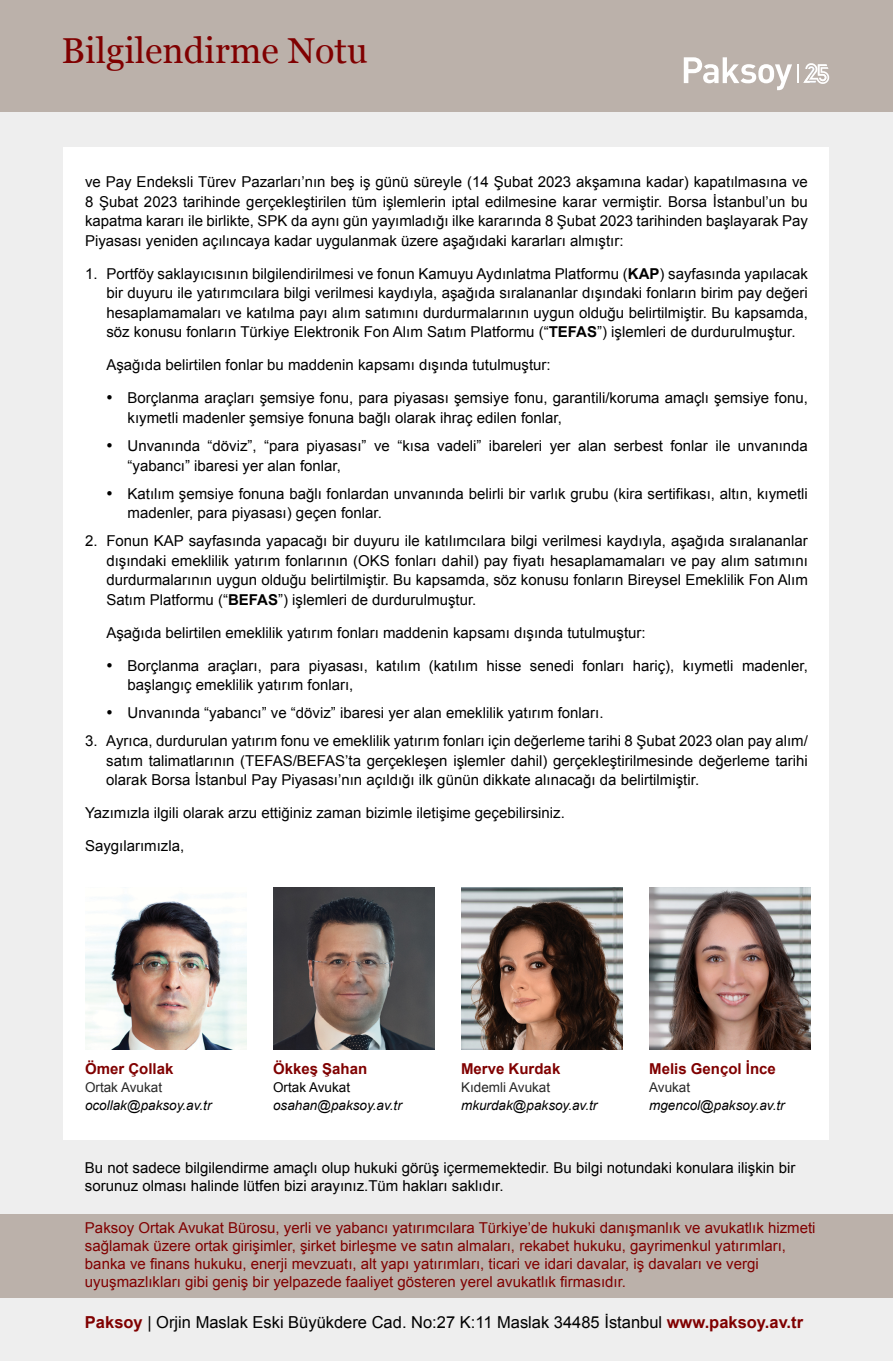
<style>
.page{position:relative;width:893px;height:1361px;background:#eee}
.page>*{position:absolute;margin:0;border:0;box-sizing:border-box;transform-origin:0 0}
.t1{font:36px "Georgia";color:#800000}
.t2{font:16.5px "Arial";color:#000}
.t3{font:15px/19.5px "Arial";color:#000}
.t4{font:15px/18px "Arial";color:#800000}
.t5{font:700 15px "Arial";color:#800000}
.t6{font:italic 13.5px "Arial";color:#000}
.t7{font:13.5px "Arial";color:#282828}
.t8{font:13.5px "Arial";color:#000}
.s1{font-weight:700}
.s2{font-weight:700;color:#800000}
</style>
<div class="page">
<div style="left:0;top:0;width:893px;height:112px;background:#bbb1aa"></div>
<div style="left:64px;top:147px;width:765px;height:993px;background:#fff"></div>
<svg style="left:684px;top:57px;width:108px;height:33px"></svg>
<svg style="left:798px;top:63px;width:31px;height:21px"></svg>
<div style="left:0;top:1214px;width:893px;height:83px;background:#bbb1aa"></div>
<img style="left:649px;top:888px;width:162px;height:161px">
<img style="left:85px;top:895px;width:162px;height:154px">
<img style="left:461px;top:888px;width:162px;height:161px">
<img style="left:273px;top:888px;width:162px;height:161px">
<h1 class="t1" style="left:62px;top:25px;width:308px">Bilgilendirme Notu</h1>
<p class="t3" style="left:85px;top:173px;width:724px;text-align:justify">ve Pay Endeksli Türev Pazarları’nın beş iş günü süreyle (14 Şubat 2023 akşamına kadar) kapatılmasına ve 8 Şubat 2023 tarihinde gerçekleştirilen tüm işlemlerin iptal edilmesine karar vermiştir. Borsa İstanbul’un bu kapatma kararı ile birlikte, SPK da aynı gün yayımladığı ilke kararında 8 Şubat 2023 tarihinden başlayarak Pay Piyasası yeniden açılıncaya kadar uygulanmak üzere aşağıdaki kararları almıştır:</p>
<p class="t3" style="left:106px;top:264px;width:703px;text-align:justify;text-indent:-21px">1. Portföy saklayıcısının bilgilendirilmesi ve fonun Kamuyu Aydınlatma Platformu (<span class="s1">KAP</span>) sayfasında yapılacak bir duyuru ile yatırımcılara bilgi verilmesi kaydıyla, aşağıda sıralananlar dışındaki fonların birim pay değeri hesaplamamaları ve katılma payı alım satımını durdurmalarının uygun olduğu belirtilmiştir. Bu kapsamda, söz konusu fonların Türkiye Elektronik Fon Alım Satım Platformu (“<span class="s1">TEFAS</span>”) işlemleri de durdurulmuştur.</p>
<p class="t3" style="left:106px;top:356px;width:446px">Aşağıda belirtilen fonlar bu maddenin kapsamı dışında tutulmuştur:</p>
<p class="t3" style="left:128px;top:389px;width:682px;text-indent:-21px">• Borçlanma araçları şemsiye fonu, para piyasası şemsiye fonu, garantili/koruma amaçlı şemsiye fonu, kıymetli madenler şemsiye fonuna bağlı olarak ihraç edilen fonlar,</p>
<p class="t3" style="left:128px;top:436px;width:682px;text-indent:-21px">• Unvanında “döviz”, “para piyasası” ve “kısa vadeli” ibareleri yer alan serbest fonlar ile unvanında “yabancı” ibaresi yer alan fonlar,</p>
<p class="t3" style="left:128px;top:484px;width:682px;text-indent:-21px">• Katılım şemsiye fonuna bağlı fonlardan unvanında belirli bir varlık grubu (kira sertifikası, altın, kıymetli madenler, para piyasası) geçen fonlar.</p>
<p class="t3" style="left:106px;top:531px;width:703px;text-align:justify;text-indent:-21px">2. Fonun KAP sayfasında yapacağı bir duyuru ile katılımcılara bilgi verilmesi kaydıyla, aşağıda sıralananlar dışındaki emeklilik yatırım fonlarının (OKS fonları dahil) pay fiyatı hesaplamamaları ve pay alım satımını durdurmalarının uygun olduğu belirtilmiştir. Bu kapsamda, söz konusu fonların Bireysel Emeklilik Fon Alım Satım Platformu (“<span class="s1">BEFAS</span>”) işlemleri de durdurulmuştur.</p>
<p class="t3" style="left:106px;top:623px;width:541px">Aşağıda belirtilen emeklilik yatırım fonları maddenin kapsamı dışında tutulmuştur:</p>
<p class="t3" style="left:128px;top:656px;width:682px;text-indent:-21px">• Borçlanma araçları, para piyasası, katılım (katılım hisse senedi fonları hariç), kıymetli madenler, başlangıç emeklilik yatırım fonları,</p>
<p class="t3" style="left:106px;top:703px;width:499px">• Unvanında “yabancı” ve “döviz” ibaresi yer alan emeklilik yatırım fonları.</p>
<p class="t3" style="left:106px;top:731px;width:703px;text-align:justify;text-indent:-21px">3. Ayrıca, durdurulan yatırım fonu ve emeklilik yatırım fonları için değerleme tarihi 8 Şubat 2023 olan pay alım/ satım talimatlarının (TEFAS/BEFAS’ta gerçekleşen işlemler dahil) gerçekleştirilmesinde değerleme tarihi olarak Borsa İstanbul Pay Piyasası’nın açıldığı ilk günün dikkate alınacağı da belirtilmiştir.</p>
<p class="t3" style="left:85px;top:803px;width:481px">Yazımızla ilgili olarak arzu ettiğiniz zaman bizimle iletişime geçebilirsiniz.</p>
<p class="t3" style="left:85px;top:836px;width:101px">Saygılarımızla,</p>
<p class="t5" style="left:85px;top:1059px;width:90px">Ömer Çollak</p>
<p class="t7" style="left:85px;top:1079px;width:79px">Ortak Avukat</p>
<p class="t6" style="left:85px;top:1097px;width:128px">ocollak@paksoy.av.tr</p>
<p class="t5" style="left:273px;top:1059px;width:96px">Ökkeş Şahan</p>
<p class="t8" style="left:273px;top:1079px;width:79px">Ortak Avukat</p>
<p class="t6" style="left:273px;top:1097px;width:130px">osahan@paksoy.av.tr</p>
<p class="t5" style="left:461px;top:1059px;width:101px">Merve Kurdak</p>
<p class="t7" style="left:461px;top:1079px;width:91px">Kıdemli Avukat</p>
<p class="t6" style="left:461px;top:1097px;width:138px">mkurdak@paksoy.av.tr</p>
<p class="t5" style="left:649px;top:1059px;width:128px">Melis Gençol İnce</p>
<p class="t7" style="left:649px;top:1079px;width:43px">Avukat</p>
<p class="t6" style="left:649px;top:1097px;width:137px">mgencol@paksoy.av.tr</p>
<p class="t3" style="left:85px;top:1159px;width:712px;line-height:18px">Bu not sadece bilgilendirme amaçlı olup hukuki görüş içermemektedir. Bu bilgi notundaki konulara ilişkin bir sorunuz olması halinde lütfen bizi arayınız.Tüm hakları saklıdır.</p>
<p class="t4" style="left:85px;top:1218px;width:732px">Paksoy Ortak Avukat Bürosu, yerli ve yabancı yatırımcılara Türkiye’de hukuki danışmanlık ve avukatlık hizmeti sağlamak üzere ortak girişimler, şirket birleşme ve satın almaları, rekabet hukuku, gayrimenkul yatırımları, banka ve finans hukuku, enerji mevzuatı, alt yapı yatırımları, ticari ve idari davalar, iş davaları ve vergi uyuşmazlıkları gibi geniş bir yelpazede faaliyet gösteren yerel avukatlık firmasıdır.</p>
<p class="t2" style="left:85px;top:1311px;width:720px"><span class="s2">Paksoy</span> | Orjin Maslak Eski Büyükdere Cad. No:27 K:11 Maslak 34485 İstanbul <span class="s2">www.paksoy.av.tr</span></p>
</div>
